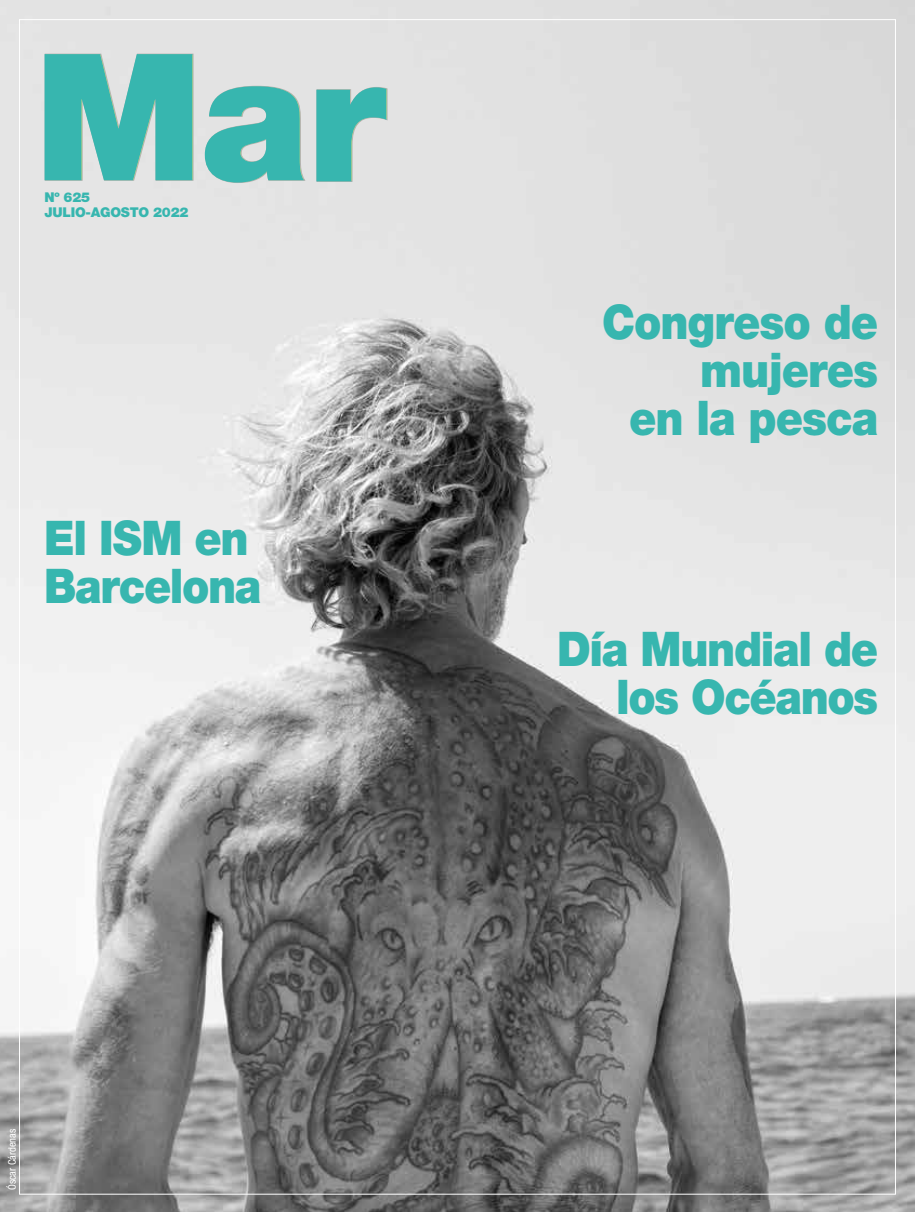
<style>
.page{position:relative;width:915px;height:1212px;background:#fff}
.page>*{position:absolute;margin:0;border:0;box-sizing:border-box;transform-origin:0 0}
.t1{font:900 47.85px/48px "Helvetica Neue LT Std";letter-spacing:-.03em;color:#37b6af;text-align:right;scale:.91 1}
.t2{font:900 13.5px/15px "Helvetica Neue LT Std";letter-spacing:-.02em;color:#37b6af}
.t3{font:condensed 10.5px "Helvetica Neue LT Std";color:#fff}
</style>
<div class="page">
<img style="left:0;top:0;width:914px;height:1212px">
<svg style="left:45px;top:54px;width:148px;height:127px;background:#55bdb6"></svg>
<svg style="left:205px;top:86px;width:100px;height:97px;background:#67c1bc"></svg>
<svg style="left:316px;top:87px;width:71px;height:95px;background:#75c5c0"></svg>
<p class="t2" style="left:45px;top:190px;width:145px">Nº 625<br>JULIO-AGOSTO 2022</p>
<p class="t1" style="left:44px;top:514px;width:240px;text-align:left">El ISM en<br>Barcelona</p>
<p class="t3" style="left:6px;top:1190px;width:63px;rotate:-90deg">Óscar Cárdenas</p>
<p class="t1" style="left:602px;top:298px;width:305px">Congreso de mujeres<br>en la pesca</p>
<p class="t1" style="left:557px;top:625px;width:354px">Día Mundial de los Océanos</p>
</div>
